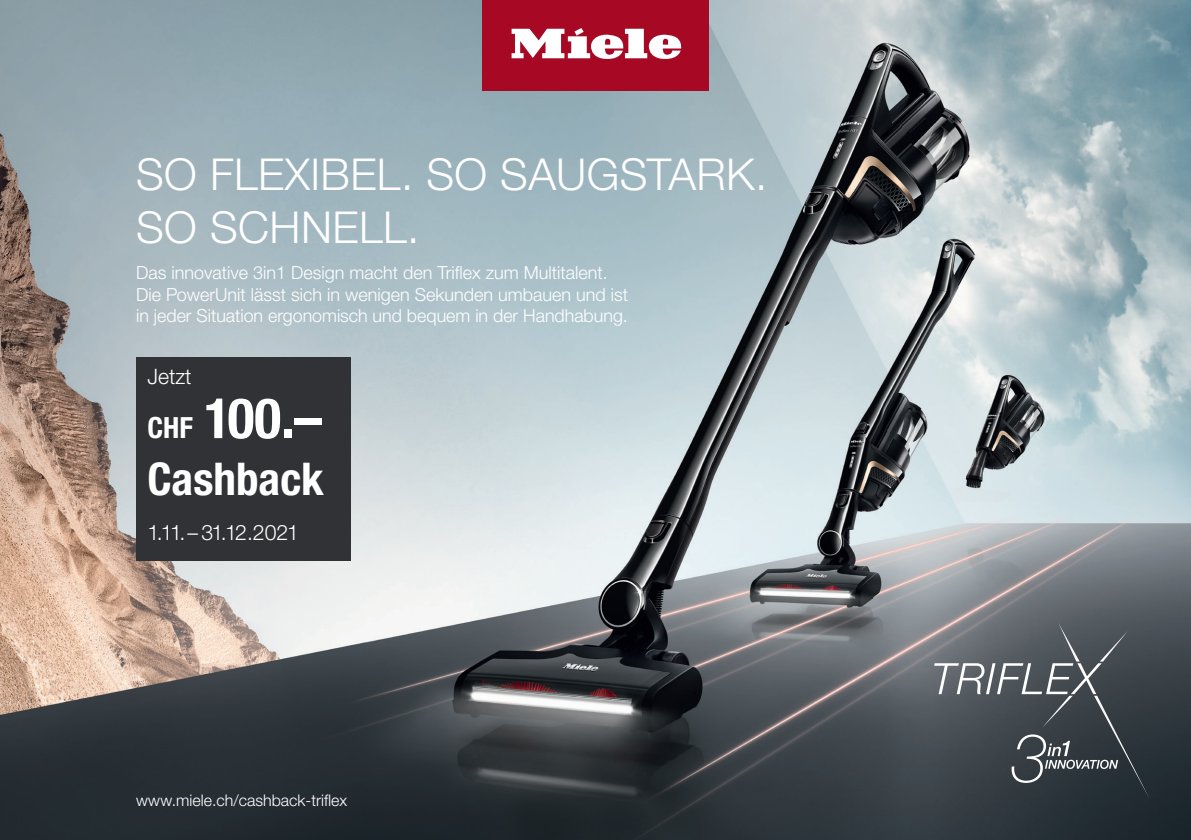
<style>
.page{position:relative;width:1191px;height:840px;background:#fff}
.page>*{position:absolute;margin:0;border:0;box-sizing:border-box;transform-origin:0 0}
.t1{font:700 condensed 55.8px "Helvetica Neue LTW1 G";color:#fff}
.t2{font:700 condensed 45.2px "Helvetica Neue LTW1 G";color:#fff}
.t3{font:300 44px/52.8px "Helvetica Neue LTW1 G";letter-spacing:.01em;color:#fff}
.t4{font:300 21.2px "Helvetica Neue LTW1 G";letter-spacing:-.07em;color:#fff}
.t5{font:300 21.2px "Helvetica Neue LTW1 G";color:#fff}
.t6{font:300 18px/21.6px "Helvetica Neue LTW1 G";color:#fff}
.t7{font:300 16px "Helvetica Neue LTW1 G";color:#fff}
.s1{font-size:29.2px}
</style>
<div class="page">
<img style="left:0;top:0;width:1191px;height:839px">
<svg style="left:934px;top:622px;width:215px;height:176px;background:#4e555b"></svg>
<div style="left:482px;top:0;width:227px;height:90px;background:#a70824"></div>
<svg style="left:511px;top:28px;width:170px;height:31px"></svg>
<div style="left:136px;top:357px;width:215px;height:203px;background:#303235"></div>
<h3 class="t3" style="left:136px;top:148px;width:633px">SO FLEXIBEL. SO SAUGSTARK.<br>SO SCHNELL.</h3>
<p class="t6" style="left:136px;top:261px;width:493px">Das innovative 3in1 Design macht den Triflex zum Multitalent.<br>Die PowerUnit lässt sich in wenigen Sekunden umbauen und ist in jeder Situation ergonomisch und bequem in der Handhabung.</p>
<p class="t5" style="left:147px;top:363px;width:46px">Jetzt</p>
<h1 class="t1" style="left:147px;top:384px;width:176px"><span class="s1">CHF</span> 100.–</h1>
<h2 class="t2" style="left:147px;top:452px;width:178px">Cashback</h2>
<p class="t4" style="left:147px;top:518px;width:153px">1.11. – 31.12.2021</p>
<p class="t7" style="left:136px;top:790px;width:212px">www.miele.ch/cashback-triflex</p>
</div>
